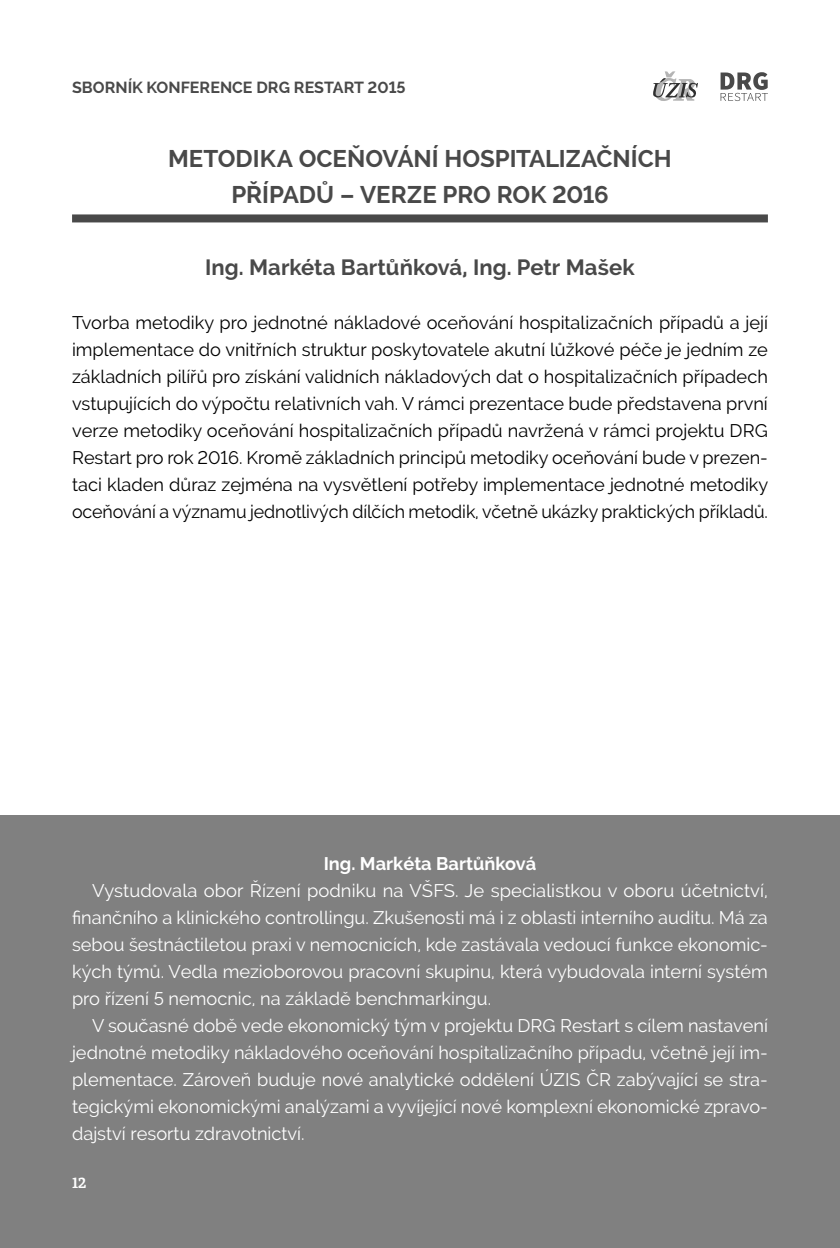
<style>
.page{position:relative;width:840px;height:1248px;background:#fff}
.page>*{position:absolute;margin:0;border:0;box-sizing:border-box;transform-origin:0 0}
.t1{font:700 24px/36px "Raleway";letter-spacing:-.005em;color:#494949;text-align:center}
.t2{font:700 22px "Raleway";color:#494949}
.t3{font:18.2px/27px "Raleway";color:#fff;text-align:justify}
.t4{font:18.2px/27px "Raleway";letter-spacing:-.01em;color:#000;text-align:justify}
.t5{font:700 18.2px "Raleway";color:#fff}
.t6{font:700 16px "Raleway";color:#494949}
.t7{font:600 16px "Skolar Latin Pro";color:#fff}
</style>
<div class="page">
<svg style="left:720px;top:72px;width:47px;height:29px"></svg>
<svg style="left:653px;top:71px;width:44px;height:30px"></svg>
<div style="left:72px;top:214px;width:695px;height:8px;background:#494949"></div>
<div style="left:0;top:815px;width:839px;height:432px;background:#808080"></div>
<p class="t6" style="left:72px;top:80px;width:335px">SBORNÍK KONFERENCE DRG RESTART 2015</p>
<h1 class="t1" style="left:168px;top:143px;width:505px">METODIKA OCEŇOVÁNÍ HOSPITALIZAČNÍCH<br>PŘÍPADŮ – VERZE PRO ROK 2016</h1>
<p class="t2" style="left:205px;top:257px;width:430px">Ing. Markéta Bartůňková, Ing. Petr Mašek</p>
<p class="t4" style="left:72px;top:311px;width:697px">Tvorba metodiky pro jednotné nákladové oceňování hospitalizačních případů a její implementace do vnitřních struktur poskytovatele akutní lůžkové péče je jedním ze základních pilířů pro získání validních nákladových dat o hospitalizačních případech vstupujících do výpočtu relativních vah. V rámci prezentace bude představena první verze metodiky oceňování hospitalizačních případů navržená v rámci projektu DRG Restart pro rok 2016. Kromě základních principů metodiky oceňování bude v prezen&shy;taci kladen důraz zejména na vysvětlení potřeby implementace jednotné metodiky oceňování a významu jednotlivých dílčích metodik, včetně ukázky praktických příkladů.</p>
<p class="t5" style="left:323px;top:855px;width:214px">Ing. Markéta Bartůňková</p>
<p class="t3" style="left:72px;top:878px;width:697px;text-indent:20px">Vystudovala obor Řízení podniku na VŠFS. Je specialistkou v oboru účetnictví, finančního a klinického controllingu. Zkušenosti má i z oblasti interního auditu. Má za sebou šestnáctiletou praxi v nemocnicích, kde zastávala vedoucí funkce ekonomic&shy;kých týmů. Vedla mezioborovou pracovní skupinu, která vybudovala interní systém pro řízení 5 nemocnic, na základě benchmarkingu.</p>
<p class="t3" style="left:72px;top:1013px;width:697px;text-indent:20px">V současné době vede ekonomický tým v projektu DRG Restart s cílem nastavení jednotné metodiky nákladového oceňování hospitalizačního případu, včetně její im&shy;plementace. Zároveň buduje nové analytické oddělení ÚZIS ČR zabývající se stra&shy;tegickými ekonomickými analýzami a vyvíjející nové komplexní ekonomické zpravo&shy;dajství resortu zdravotnictví.</p>
<p class="t7" style="left:72px;top:1175px;width:16px">12</p>
</div>
